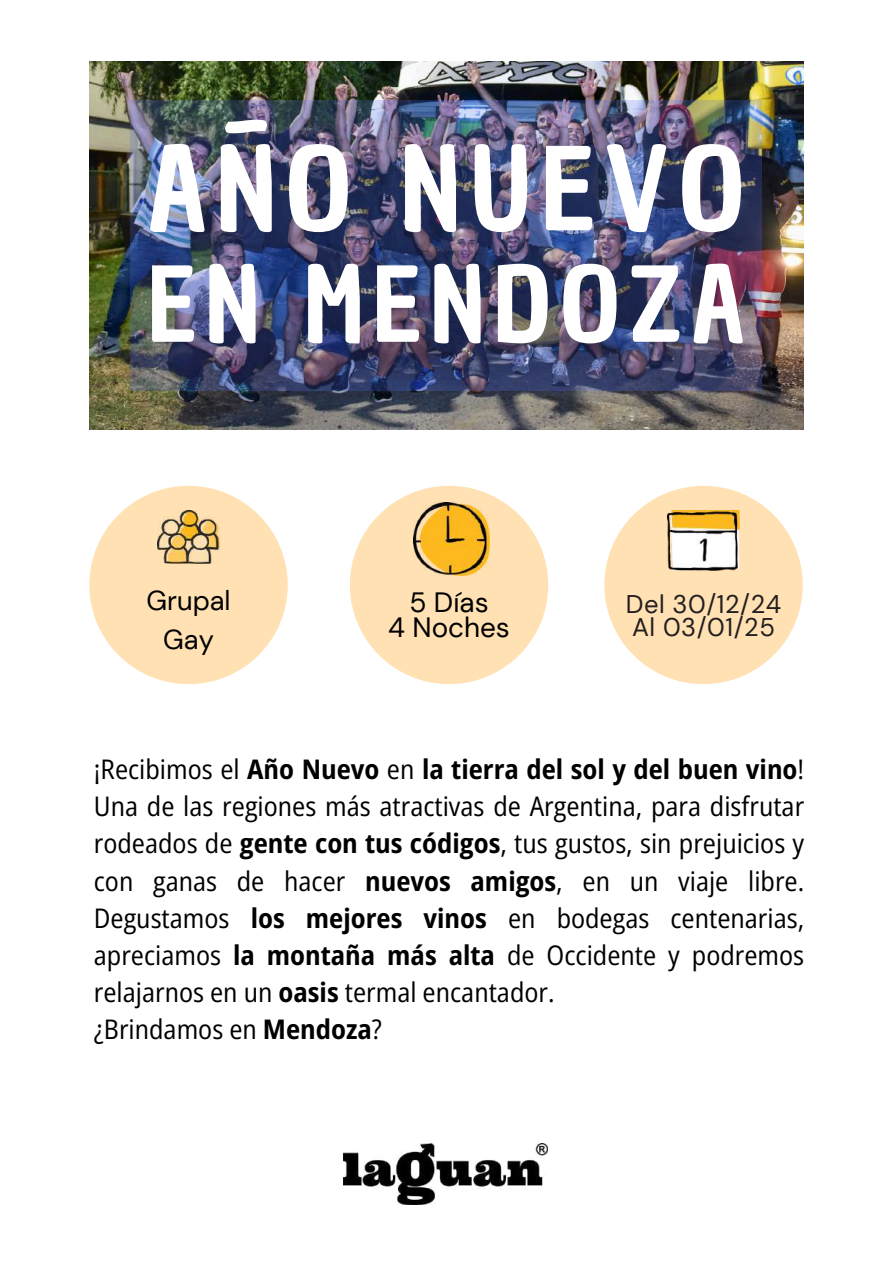
<style>
.page{position:relative;width:894px;height:1264px;background:#fff}
.page>*{position:absolute;margin:0;border:0;box-sizing:border-box;transform-origin:0 0}
.t1{font:112.2px "Chau Philomene One";letter-spacing:.08em;color:#fff}
.t2{font:101.55px "Chau Philomene One";letter-spacing:.08em;color:#fff}
.t3{font:27.9px/24.8px "DM Sans";color:#000;text-align:center}
.t4{font:27.3px/38.2px "DM Sans";color:#000;text-align:center}
.t5{font:semi-condensed 27px/37.2px "Open Sans";color:#000}
.t6{font:25.5px/23.7px "DM Sans";letter-spacing:.02em;color:#231f20}
.s1{font-weight:700}
</style>
<div class="page">
<div style="left:89px;top:486px;width:199px;height:198px;background:#ffe1b3;border-radius:50%"></div>
<img style="left:158px;top:510px;width:62px;height:53px">
<div style="left:350px;top:486px;width:198px;height:198px;background:#ffe1b3;border-radius:50%"></div>
<img style="left:413px;top:502px;width:76px;height:73px">
<div style="left:604px;top:486px;width:198px;height:198px;background:#ffe1b3;border-radius:50%"></div>
<img style="left:667px;top:510px;width:72px;height:60px">
<img style="left:343px;top:1143px;width:204px;height:61px">
<img style="left:89px;top:62px;width:714px;height:367px">
<img style="left:131px;top:101px;width:630px;height:290px">
<h1 class="t1" style="left:147px;top:114px;width:599px">AÑO NUEVO</h1>
<h2 class="t2" style="left:147px;top:237px;width:599px">EN MENDOZA</h2>
<p class="t4" style="left:146px;top:582px;width:86px">Grupal<br>Gay</p>
<p class="t6" style="left:625px;top:592px;width:157px">Del 30/12/24<br>Al 03/01/25</p>
<p class="t3" style="left:388px;top:590px;width:123px">5 Días<br>4 Noches</p>
<p class="t5" style="left:94px;top:750px;width:711px">¡Recibimos el <span class="s1">Año Nuevo</span> en <span class="s1">la tierra del sol y del buen vino</span>!<br>Una de las regiones más atractivas de Argentina, para disfrutar rodeados de <span class="s1">gente con tus códigos</span>, tus gustos, sin prejuicios y con ganas de hacer <span class="s1">nuevos amigos</span>, en un viaje libre.<br>Degustamos <span class="s1">los mejores vinos</span> en bodegas centenarias, apreciamos <span class="s1">la montaña más alta</span> de Occidente y podremos relajarnos en un <span class="s1">oasis</span> termal encantador.<br>¿Brindamos en <span class="s1">Mendoza</span>?</p>
</div>
